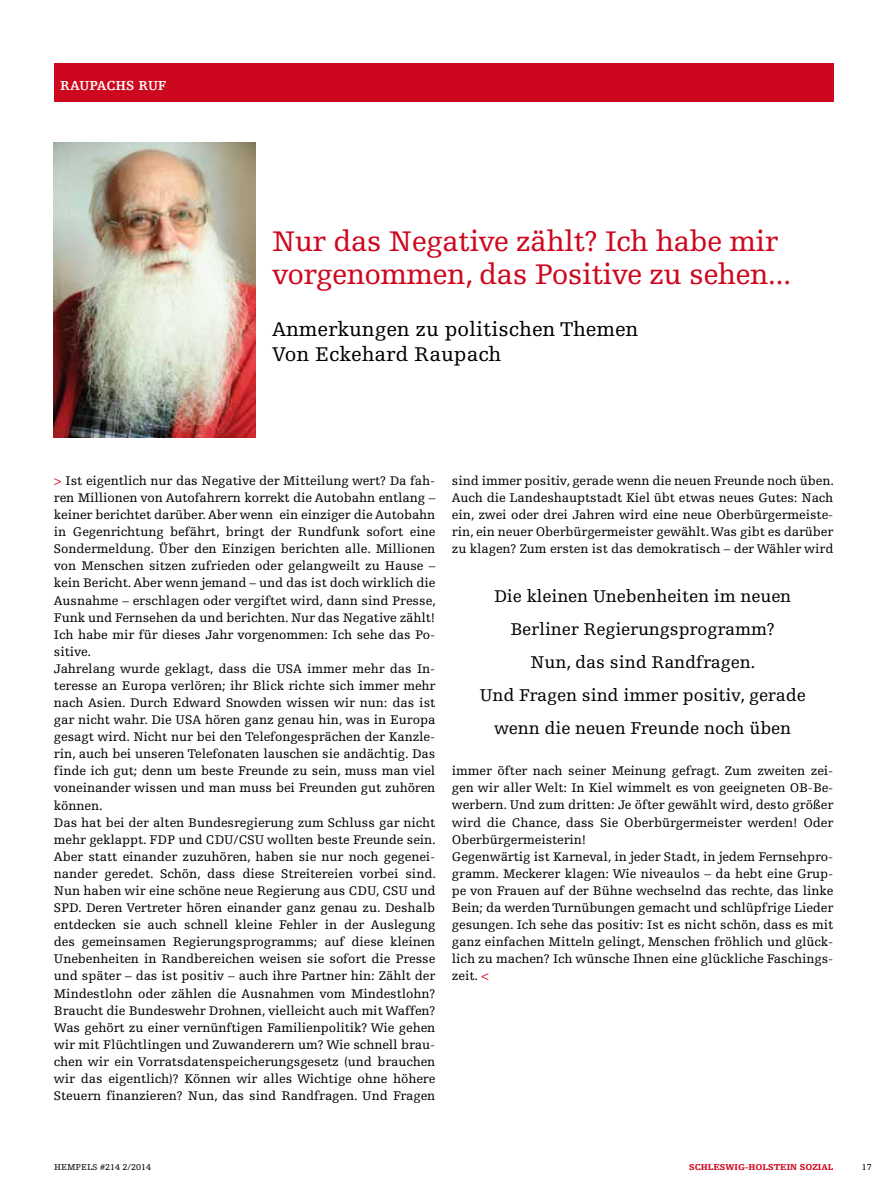
<style>
.page{position:relative;width:893px;height:1191px;background:#fff}
.page>*{position:absolute;margin:0;border:0;box-sizing:border-box;transform-origin:0 0}
.t1{font:30px/33px "Hempels Egyptienne";letter-spacing:-.02em;color:#cd071e}
.t2{font:21px/25.7px "Hempels Egyptienne";color:#000}
.t3{font:18px/33px "Hempels Egyptienne";letter-spacing:-.005em;color:#000;text-align:center}
.t4{font:700 13.8px "Hempels Egyptienne";color:#fff}
.t5{font:13.2px/17.1px "Hempels Egyptienne";letter-spacing:-.005em;color:#000}
.t6{font:900 9px "Hempels Egyptienne";letter-spacing:.005em;color:#cd071e}
.t7{font:9px "Hempels Egyptienne";color:#000}
.s1{color:#cd071e}
</style>
<div class="page">
<div style="left:54px;top:64px;width:779px;height:38px;background:#cd071e"></div>
<img style="left:54px;top:142px;width:202px;height:295px">
<p class="t4" style="left:60px;top:78px;width:108px">RAUPACHS RUF</p>
<h1 class="t1" style="left:272px;top:225px;width:521px">Nur das Negative zählt? Ich habe mir vorgenommen, das Positive zu sehen...</h1>
<h2 class="t2" style="left:272px;top:316px;width:368px">Anmerkungen zu politischen Themen<br>Von Eckehard Raupach</h2>
<p class="t5" style="left:54px;top:472px;width:384px"><span class="s1">&gt;</span> Ist eigentlich nur das Negative der Mitteilung wert? Da fah&shy;ren Millionen von Autofahrern korrekt die Autobahn entlang – keiner berichtet darüber. Aber wenn ein einziger die Autobahn in Gegenrichtung befährt, bringt der Rundfunk sofort eine Sondermeldung. Über den Einzigen berichten alle. Millionen von Menschen sitzen zufrieden oder gelangweilt zu Hause – kein Bericht. Aber wenn jemand – und das ist doch wirklich die Ausnahme – erschlagen oder vergiftet wird, dann sind Presse, Funk und Fernsehen da und berichten. Nur das Negative zählt!<br>Ich habe mir für dieses Jahr vorgenommen: Ich sehe das Po&shy;sitive.<br>Jahrelang wurde geklagt, dass die USA immer mehr das In&shy;teresse an Europa verlören; ihr Blick richte sich immer mehr nach Asien. Durch Edward Snowden wissen wir nun: das ist gar nicht wahr. Die USA hören ganz genau hin, was in Europa gesagt wird. Nicht nur bei den Telefongesprächen der Kanzle&shy;rin, auch bei unseren Telefonaten lauschen sie andächtig. Das finde ich gut; denn um beste Freunde zu sein, muss man viel voneinander wissen und man muss bei Freunden gut zuhören können.<br>Das hat bei der alten Bundesregierung zum Schluss gar nicht mehr geklappt. FDP und CDU/CSU wollten beste Freunde sein.<br>Aber statt einander zuzuhören, haben sie nur noch gegenei&shy;nander geredet. Schön, dass diese Streitereien vorbei sind.<br>Nun haben wir eine schöne neue Regierung aus CDU, CSU und SPD. Deren Vertreter hören einander ganz genau zu. Deshalb entdecken sie auch schnell kleine Fehler in der Auslegung des gemeinsamen Regierungsprogramms; auf diese kleinen Unebenheiten in Randbereichen weisen sie sofort die Presse und später – das ist positiv – auch ihre Partner hin: Zählt der Mindestlohn oder zählen die Ausnahmen vom Mindestlohn?<br>Braucht die Bundeswehr Drohnen, vielleicht auch mit Waffen?<br>Was gehört zu einer vernünftigen Familienpolitik? Wie gehen wir mit Flüchtlingen und Zuwanderern um? Wie schnell brau&shy;chen wir ein Vorratsdatenspeicherungsgesetz (und brauchen wir das eigentlich)? Können wir alles Wichtige ohne höhere Steuern finanzieren? Nun, das sind Randfragen. Und Fragen</p>
<p class="t5" style="left:452px;top:472px;width:384px;text-align:justify">sind immer positiv, gerade wenn die neuen Freunde noch üben.<br>Auch die Landeshauptstadt Kiel übt etwas neues Gutes: Nach ein, zwei oder drei Jahren wird eine neue Oberbürgermeiste&shy;rin, ein neuer Oberbürgermeister gewählt. Was gibt es darüber zu klagen? Zum ersten ist das demokratisch – der Wähler wird</p>
<h3 class="t3" style="left:480px;top:579px;width:327px">Die kleinen Unebenheiten im neuen<br>Berliner Regierungsprogramm?<br>Nun, das sind Randfragen.<br>Und Fragen sind immer positiv, gerade wenn die neuen Freunde noch üben</h3>
<p class="t5" style="left:452px;top:762px;width:383px">immer öfter nach seiner Meinung gefragt. Zum zweiten zei&shy;gen wir aller Welt: In Kiel wimmelt es von geeigneten OB-Be&shy;werbern. Und zum dritten: Je öfter gewählt wird, desto größer wird die Chance, dass Sie Oberbürgermeister werden! Oder Oberbürgermeisterin!<br>Gegenwärtig ist Karneval, in jeder Stadt, in jedem Fernsehpro&shy;gramm. Meckerer klagen: Wie niveaulos – da hebt eine Grup&shy;pe von Frauen auf der Bühne wechselnd das rechte, das linke Bein; da werden Turnübungen gemacht und schlüpfrige Lieder gesungen. Ich sehe das positiv: Ist es nicht schön, dass es mit ganz einfachen Mitteln gelingt, Menschen fröhlich und glück&shy;lich zu machen? Ich wünsche Ihnen eine glückliche Faschings&shy;zeit. <span class="s1">&lt;</span></p>
<p class="t7" style="left:54px;top:1161px;width:99px">HEMPELS #214 2/2014</p>
<p class="t6" style="left:689px;top:1161px;width:146px">SCHLESWIG-HOLSTEIN SOZIAL</p>
<p class="t7" style="left:862px;top:1161px;width:12px">17</p>
</div>
